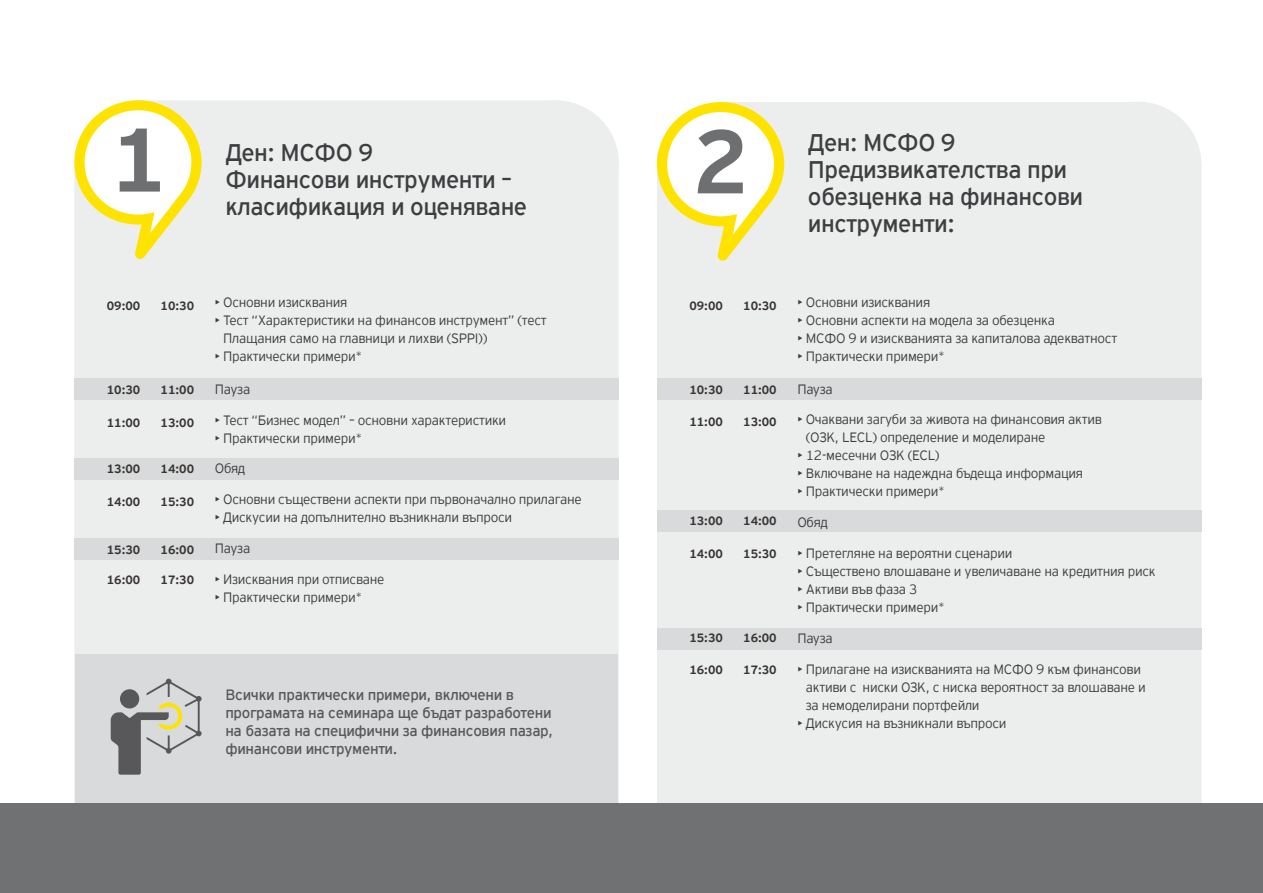
<style>
.page{position:relative;width:1263px;height:893px;background:#fff}
.page>*{position:absolute;margin:0;border:0;box-sizing:border-box;transform-origin:0 0}
.t1{font:700 90px "EY Interstate";color:#6d6f71}
.Section_heading_RL{font:24px/27px "EY Interstate";letter-spacing:-.02em;color:#3e3d40}
.t2{font:15px/18px "EY Interstate";letter-spacing:-.02em;color:#58585a}
.Section_heading_RL-2{font:300 13.5px/18px "EY Interstate";letter-spacing:-.02em;color:#3e3d40}
.t3{font:700 12px "EY Interstate";color:#383533}
</style>
<div class="page">
<div style="left:74px;top:100px;width:545px;height:704px;background:#eceded"></div>
<div style="left:657px;top:102px;width:544px;height:702px;background:#eceded"></div>
<svg style="left:74px;top:100px;width:128px;height:159px"></svg>
<svg style="left:657px;top:102px;width:127px;height:159px"></svg>
<div style="left:491px;top:100px;width:128px;height:159px;background:#eceded"></div>
<div style="left:1074px;top:102px;width:127px;height:158px;background:#eceded"></div>
<div style="left:74px;top:378px;width:545px;height:22px;background:#d9dadb"></div>
<div style="left:657px;top:378px;width:544px;height:21px;background:#d9dadb"></div>
<div style="left:657px;top:628px;width:544px;height:21px;background:#d9dadb"></div>
<div style="left:657px;top:510px;width:544px;height:21px;background:#d9dadb"></div>
<div style="left:74px;top:458px;width:545px;height:21px;background:#d9dadb"></div>
<div style="left:74px;top:538px;width:545px;height:21px;background:#d9dadb"></div>
<div style="left:75px;top:655px;width:543px;height:149px;background:#d9dadb"></div>
<svg style="left:111px;top:679px;width:91px;height:96px"></svg>
<div style="left:0;top:804px;width:1263px;height:89px;background:#707172"></div>
<p class="t1" style="left:111px;top:95px;width:57px">1</p>
<p class="t1" style="left:693px;top:97px;width:57px">2</p>
<p class="Section_heading_RL" style="left:225px;top:138px;width:303px">Ден: МСФО 9<br>Финансови инструменти – класификация и оценяване</p>
<p class="Section_heading_RL" style="left:808px;top:128px;width:277px">Ден: МСФО 9<br>Предизвикателства при обезценка на финансови инструменти:</p>
<p class="t3" style="left:107px;top:297px;width:35px">09:00</p>
<p class="t3" style="left:161px;top:297px;width:35px">10:30</p>
<p class="t3" style="left:107px;top:381px;width:35px">10:30</p>
<p class="t3" style="left:161px;top:381px;width:35px">11:00</p>
<p class="t3" style="left:107px;top:414px;width:35px">11:00</p>
<p class="t3" style="left:161px;top:414px;width:35px">13:00</p>
<p class="t3" style="left:107px;top:460px;width:35px">13:00</p>
<p class="t3" style="left:161px;top:460px;width:35px">14:00</p>
<p class="t3" style="left:107px;top:493px;width:35px">14:00</p>
<p class="t3" style="left:161px;top:493px;width:35px">15:30</p>
<p class="t3" style="left:107px;top:541px;width:35px">15:30</p>
<p class="t3" style="left:161px;top:541px;width:35px">16:00</p>
<p class="t3" style="left:107px;top:571px;width:35px">16:00</p>
<p class="t3" style="left:161px;top:571px;width:35px">17:30</p>
<p class="Section_heading_RL-2" style="left:215px;top:292px;width:134px">• Основни изисквания</p>
<p class="Section_heading_RL-2" style="left:223px;top:310px;width:325px;text-indent:-9px">• Тест “Характеристики на финансов инструмент” (тест<br>Плащания само на главници и лихви (SPPI))</p>
<p class="Section_heading_RL-2" style="left:215px;top:346px;width:149px">• Практически примери*</p>
<p class="Section_heading_RL-2" style="left:215px;top:379px;width:37px">Пауза</p>
<p class="Section_heading_RL-2" style="left:215px;top:410px;width:293px">• Тест “Бизнес модел” – основни характеристики</p>
<p class="Section_heading_RL-2" style="left:215px;top:428px;width:149px">• Практически примери*</p>
<p class="Section_heading_RL-2" style="left:215px;top:459px;width:32px">Обяд</p>
<p class="Section_heading_RL-2" style="left:215px;top:490px;width:369px">• Основни съществени аспекти при първоначално прилагане</p>
<p class="Section_heading_RL-2" style="left:215px;top:508px;width:299px">• Дискусии на допълнително възникнали въпроси</p>
<p class="Section_heading_RL-2" style="left:215px;top:538px;width:37px">Пауза</p>
<p class="Section_heading_RL-2" style="left:215px;top:569px;width:171px">• Изисквания при отписване</p>
<p class="Section_heading_RL-2" style="left:215px;top:587px;width:149px">• Практически примери*</p>
<p class="t2" style="left:225px;top:684px;width:329px">Всички практически примери, включени в програмата на семинара ще бъдат разработени на базата на специфични за финансовия пазар, финансови инструменти.</p>
<p class="t3" style="left:689px;top:297px;width:35px">09:00</p>
<p class="t3" style="left:743px;top:297px;width:35px">10:30</p>
<p class="t3" style="left:689px;top:381px;width:35px">10:30</p>
<p class="t3" style="left:743px;top:381px;width:35px">11:00</p>
<p class="t3" style="left:689px;top:413px;width:35px">11:00</p>
<p class="t3" style="left:743px;top:413px;width:35px">13:00</p>
<p class="t3" style="left:689px;top:512px;width:35px">13:00</p>
<p class="t3" style="left:743px;top:512px;width:35px">14:00</p>
<p class="t3" style="left:689px;top:545px;width:35px">14:00</p>
<p class="t3" style="left:743px;top:545px;width:35px">15:30</p>
<p class="t3" style="left:689px;top:629px;width:35px">15:30</p>
<p class="t3" style="left:743px;top:629px;width:35px">16:00</p>
<p class="t3" style="left:689px;top:661px;width:35px">16:00</p>
<p class="t3" style="left:743px;top:661px;width:35px">17:30</p>
<p class="Section_heading_RL-2" style="left:797px;top:292px;width:134px">• Основни изисквания</p>
<p class="Section_heading_RL-2" style="left:797px;top:310px;width:259px">• Основни аспекти на модела за обезценка</p>
<p class="Section_heading_RL-2" style="left:797px;top:328px;width:321px">• МСФО 9 и изискванията за капиталова адекватност</p>
<p class="Section_heading_RL-2" style="left:797px;top:346px;width:149px">• Практически примери*</p>
<p class="Section_heading_RL-2" style="left:797px;top:379px;width:37px">Пауза</p>
<p class="Section_heading_RL-2" style="left:806px;top:410px;width:297px;text-indent:-9px">• Очаквани загуби за живота на финансовия актив (ОЗК, LECL) определение и моделиране</p>
<p class="Section_heading_RL-2" style="left:797px;top:446px;width:144px">• 12-месечни ОЗК (ECL)</p>
<p class="Section_heading_RL-2" style="left:797px;top:464px;width:287px">• Включване на надеждна бъдеща информация</p>
<p class="Section_heading_RL-2" style="left:797px;top:482px;width:149px">• Практически примери*</p>
<p class="Section_heading_RL-2" style="left:797px;top:513px;width:32px">Обяд</p>
<p class="Section_heading_RL-2" style="left:797px;top:543px;width:217px">• Претегляне на вероятни сценарии</p>
<p class="Section_heading_RL-2" style="left:797px;top:561px;width:360px">• Съществено влошаване и увеличаване на кредитния риск</p>
<p class="Section_heading_RL-2" style="left:797px;top:579px;width:122px">• Активи във фаза 3</p>
<p class="Section_heading_RL-2" style="left:797px;top:597px;width:149px">• Практически примери*</p>
<p class="Section_heading_RL-2" style="left:797px;top:628px;width:37px">Пауза</p>
<p class="Section_heading_RL-2" style="left:806px;top:659px;width:341px;text-indent:-9px">• Прилагане на изискванията на МСФО 9 към финансови активи с ниски ОЗК, с ниска вероятност за влошаване и за немоделирани портфейли</p>
<p class="Section_heading_RL-2" style="left:797px;top:713px;width:211px">• Дискусия на възникнали въпроси</p>
</div>
